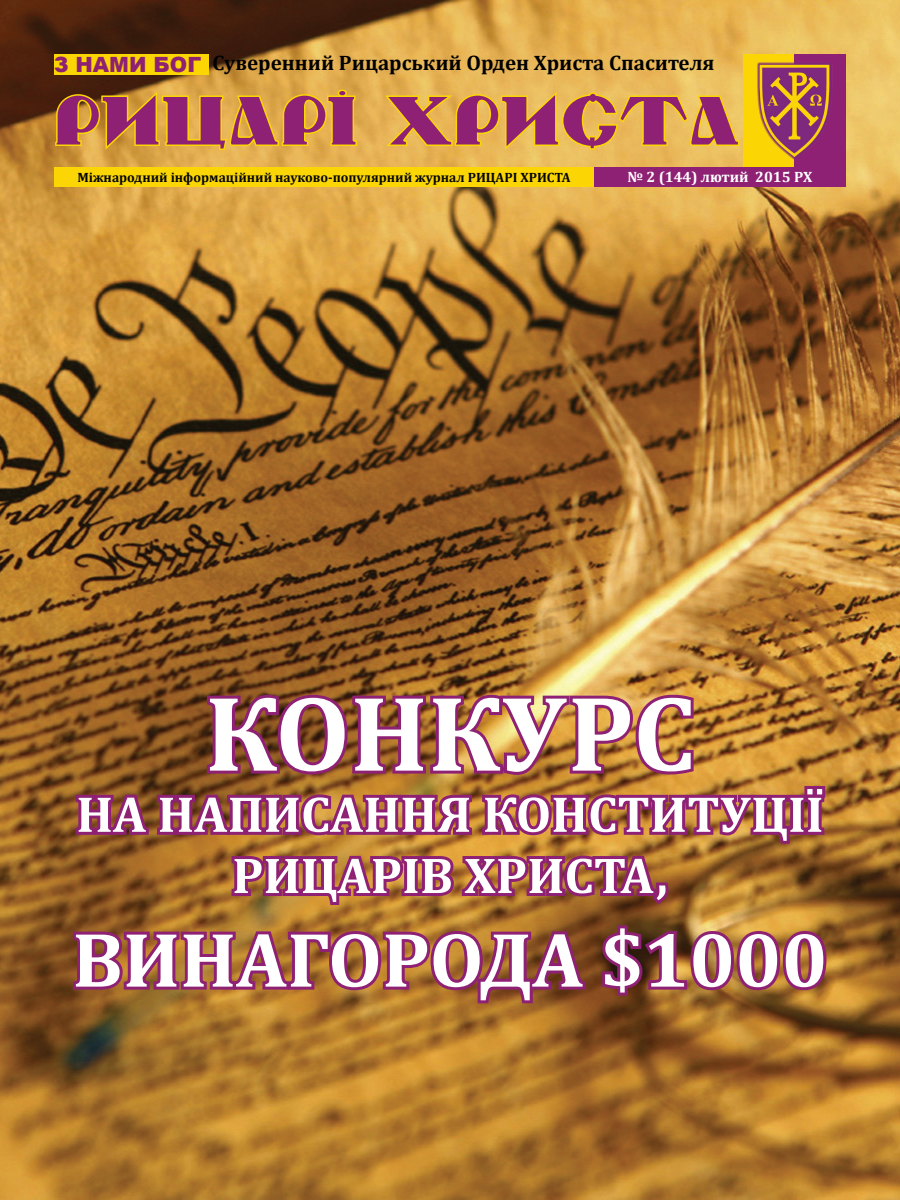
<style>
.page{position:relative;width:900px;height:1200px;background:#fff}
.page>*{position:absolute;margin:0;border:0;box-sizing:border-box;transform-origin:0 0}
.t1{font:700 108px "Cambria";color:#fff}
.t2{font:700 78px "Cambria";color:#fff}
.t3{font:66px "Abetka Kirnarskoho";color:#8e2173}
.t4{font:700 51px/61.2px "Cambria";color:#fff;text-align:center}
.t5{font:700 21px "Cambria";color:#000}
.t6{font:700 15px "Cambria";color:#fff}
.t7{font:700 13.5px "Cambria";color:#040503}
.s1{font-family:"Arial";font-weight:900;color:#8e2173}
</style>
<div class="page">
<img style="left:0;top:0;width:900px;height:1200px">
<div style="left:744px;top:54px;width:51px;height:113px;background:#fcd604"></div>
<div style="left:795px;top:54px;width:51px;height:113px;background:#8e2173"></div>
<div style="left:54px;top:167px;width:540px;height:19px;background:#fcd604"></div>
<div style="left:54px;top:54px;width:155px;height:21px;background:#fcd604"></div>
<img style="left:757px;top:61px;width:74px;height:99px">
<div style="left:594px;top:167px;width:252px;height:19px;background:#8e2173"></div>
<svg style="left:54px;top:88px;width:304px;height:79px;background:#dcaa3b"></svg>
<svg style="left:382px;top:88px;width:359px;height:79px;background:#ecbf4d"></svg>
<svg style="left:72px;top:692px;width:756px;height:216px;background:#9e5841"></svg>
<svg style="left:69px;top:927px;width:520px;height:79px;background:#9b4e48"></svg>
<svg style="left:598px;top:922px;width:231px;height:77px;background:#924b48"></svg>
<h3 class="t5" style="left:54px;top:48px;width:662px"><span class="s1">З НАМИ БОГ</span> Суверенний Рицарський Орден Христа Спасителя</h3>
<h3 class="t3" style="left:54px;top:91px;width:688px">РИЦАРІ ХРИСТА</h3>
<p class="t7" style="left:77px;top:168px;width:495px">Міжнародний інформаційний науково-популярний журнал РИЦАРІ ХРИСТА</p>
<p class="t6" style="left:628px;top:167px;width:186px">№ 2 (144) лютий 2015 РХ</p>
<h1 class="t1" style="left:205px;top:658px;width:492px">КОНКУРС</h1>
<h3 class="t4" style="left:76px;top:782px;width:749px">НА НАПИСАННЯ КОНСТИТУЦІЇ<br>РИЦАРІВ ХРИСТА,</h3>
<h2 class="t2" style="left:72px;top:905px;width:757px">ВИНАГОРОДА $1000</h2>
</div>
